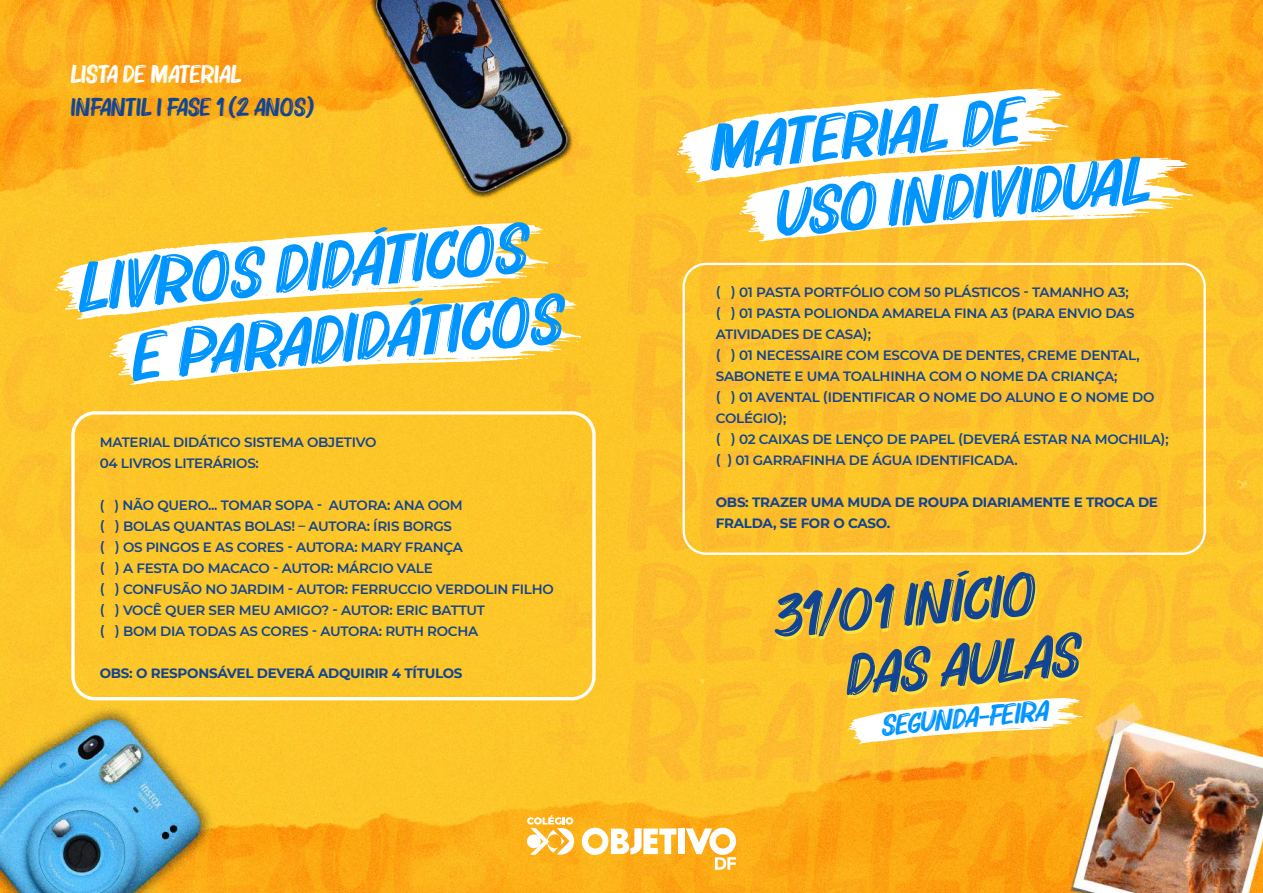
<style>
.page{position:relative;width:1263px;height:893px;background:#fff}
.page>*{position:absolute;margin:0;border:0;box-sizing:border-box;transform-origin:0 0}
.t1{font:italic 69.6px/73.8px "Bruzh";color:#0094ff;scale:1.07 1}
.t2{font:italic 66.9px/70.7px "Bruzh";color:#0094ff;scale:1.07 1}
.t3{font:italic 60.9px/64.5px "Bruzh";color:#114492;scale:1.07 1}
.t4{font:italic 29.55px "Bruzh";color:#0094ff;scale:1.07 1}
.t5{font:25.8px "Bruzh";color:#114492;scale:1.04 1}
.t6{font:25.8px "Bruzh";color:#fff;scale:1.04 1}
.t7{font:600 13.5px/21px "Montserrat";letter-spacing:-.02em;color:#114492}
.t8{font:700 13.5px/21px "Montserrat";letter-spacing:-.02em;color:#114492}
</style>
<div class="page">
<img style="left:0;top:0;width:1263px;height:893px">
<svg style="left:56px;top:223px;width:492px;height:97px"></svg>
<svg style="left:522px;top:273px;width:4px;height:6px"></svg>
<svg style="left:55px;top:289px;width:3px;height:6px"></svg>
<svg style="left:490px;top:285px;width:13px;height:2px"></svg>
<svg style="left:543px;top:263px;width:9px;height:6px"></svg>
<svg style="left:848px;top:698px;width:237px;height:46px"></svg>
<svg style="left:109px;top:298px;width:476px;height:87px"></svg>
<svg style="left:677px;top:89px;width:519px;height:152px"></svg>
<div style="left:71px;top:411px;width:525px;height:289px;border:3px solid #fff;border-radius:22px"></div>
<div style="left:683px;top:263px;width:523px;height:292px;border:2px solid #fff;border-radius:22px"></div>
<svg style="left:581px;top:828px;width:95px;height:27px"></svg>
<div style="left:678px;top:828px;width:6px;height:26px;background:#fff"></div>
<svg style="left:686px;top:828px;width:50px;height:42px"></svg>
<svg style="left:526px;top:815px;width:49px;height:41px"></svg>
<h3 class="t6" style="left:70px;top:61px;width:165px">LISTA DE MATERIAL</h3>
<h3 class="t5" style="left:70px;top:94px;width:236px">INFANTIL I FASE 1 (2 ANOS)</h3>
<h1 class="t1" style="left:119px;top:249px;width:404px;text-indent:-47px;rotate:-5deg">LIVROS DIDÁTICOS<br>E PARADIDÁTICOS</h1>
<p class="t7" style="left:100px;top:431px;width:278px">MATERIAL DIDÁTICO SISTEMA OBJETIVO<br>04 LIVROS LITERÁRIOS:</p>
<p class="t7" style="left:100px;top:494px;width:456px">( ) NÃO QUERO... TOMAR SOPA - AUTORA: ANA OOM<br>( ) BOLAS QUANTAS BOLAS! – AUTORA: ÍRIS BORGS<br>( ) OS PINGOS E AS CORES - AUTORA: MARY FRANÇA<br>( ) A FESTA DO MACACO - AUTOR: MÁRCIO VALE<br>( ) CONFUSÃO NO JARDIM - AUTOR: FERRUCCIO VERDOLIN FILHO ( ) VOCÊ QUER SER MEU AMIGO? - AUTOR: ERIC BATTUT<br>( ) BOM DIA TODAS AS CORES - AUTORA: RUTH ROCHA</p>
<p class="t8" style="left:100px;top:662px;width:364px">OBS: O RESPONSÁVEL DEVERÁ ADQUIRIR 4 TÍTULOS</p>
<h2 class="t2" style="left:763px;top:110px;width:353px;text-indent:-59px;rotate:-5deg">MATERIAL DE<br>USO INDIVIDUAL</h2>
<p class="t7" style="left:716px;top:281px;width:454px">( ) 01 PASTA PORTFÓLIO COM 50 PLÁSTICOS - TAMANHO A3;<br>( ) 01 PASTA POLIONDA AMARELA FINA A3 (PARA ENVIO DAS ATIVIDADES DE CASA);<br>( ) 01 NECESSAIRE COM ESCOVA DE DENTES, CREME DENTAL, SABONETE E UMA TOALHINHA COM O NOME DA CRIANÇA;<br>( ) 01 AVENTAL (IDENTIFICAR O NOME DO ALUNO E O NOME DO COLÉGIO);<br>( ) 02 CAIXAS DE LENÇO DE PAPEL (DEVERÁ ESTAR NA MOCHILA); ( ) 01 GARRAFINHA DE ÁGUA IDENTIFICADA.</p>
<p class="t8" style="left:716px;top:491px;width:444px">OBS: TRAZER UMA MUDA DE ROUPA DIARIAMENTE E TROCA DE<br>FRALDA, SE FOR O CASO.</p>
<h3 class="t3" style="left:835px;top:580px;width:219px;text-indent:-67px;rotate:-5deg">31/01 início das aulas</h3>
<h3 class="t4" style="left:879px;top:710px;width:158px;rotate:-5deg">segunda-feira</h3>
</div>
